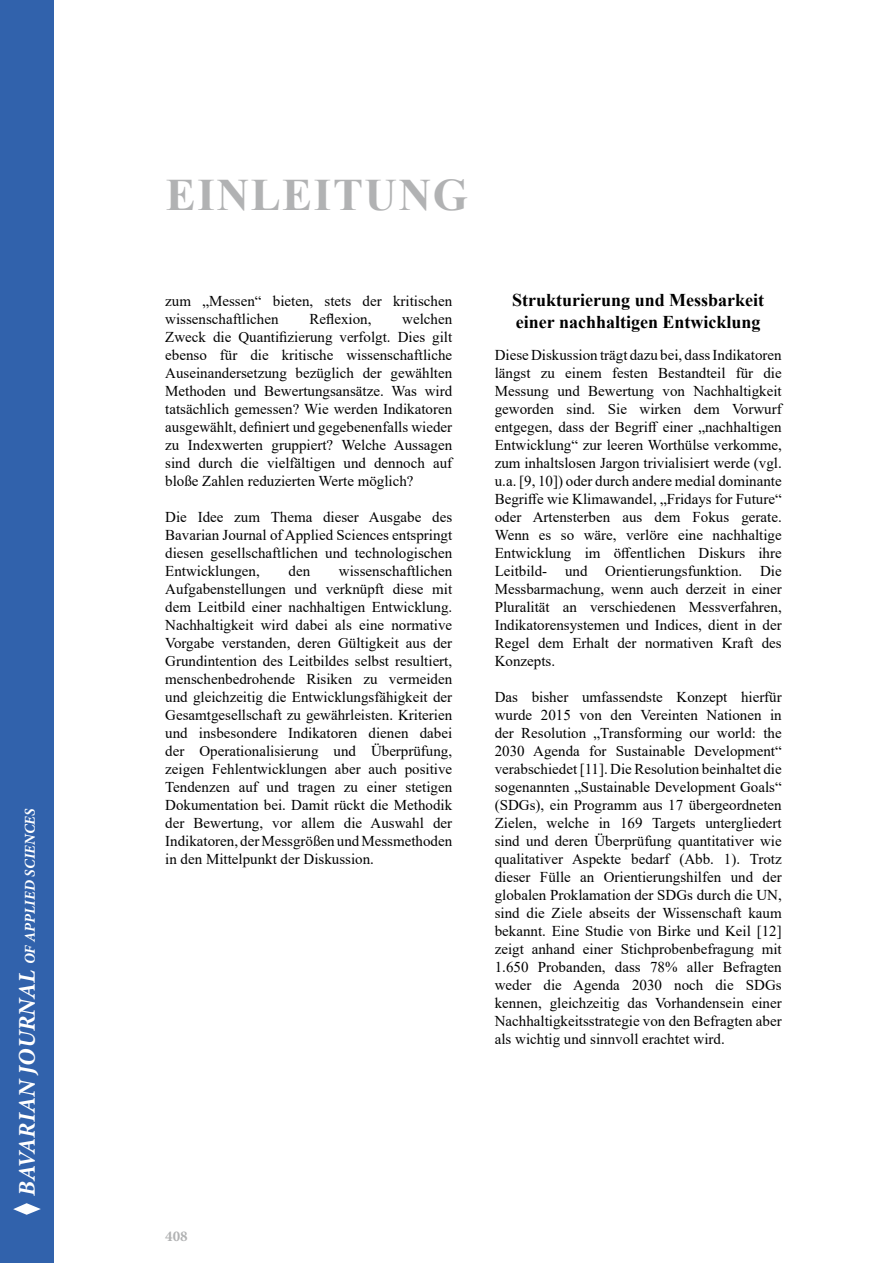
<style>
.page{position:relative;width:893px;height:1263px;background:#fff}
.page>*{position:absolute;margin:0;border:0;box-sizing:border-box;transform-origin:0 0}
.t1{font:700 45px "Times New Roman";letter-spacing:.035em;color:#b1b2b3}
.t2{font:700 18px/21.6px "Times New Roman";color:#000}
.t3{font:15px/18px "Times New Roman";color:#000;text-align:justify}
.t4{font:italic 700 15px "Minion Pro";color:#fff}
.t5{font:700 15px "Minion Pro";color:#b1b2b3}
.s1{font-size:24px}
</style>
<div class="page">
<div style="left:0;top:0;width:54px;height:1263px;background:#3162ac"></div>
<svg style="left:13px;top:1203px;width:28px;height:12px"></svg>
<p class="t4" style="left:19px;top:1196px;width:389px;rotate:-90deg"><span class="s1">BAVARIAN JOURNAL</span> OF APPLIED SCIENCES</p>
<h1 class="t1" style="left:166px;top:162px;width:303px">EINLEITUNG</h1>
<p class="t3" style="left:165px;top:292px;width:289px">zum „Messen“ bieten, stets der kritischen wissenschaftlichen</p>
<p class="t3" style="left:165px;top:310px;width:289px;text-indent:237px">welchen Zweck die Quantifizierung verfolgt. Dies gilt ebenso für die kritische wissenschaftliche Auseinandersetzung bezüglich der gewählten Methoden und Bewertungsansätze. Was wird tatsächlich gemessen? Wie werden Indikatoren ausgewählt, definiert und gegebenenfalls wieder zu Indexwerten gruppiert? Welche Aussagen sind durch die vielfältigen und dennoch auf bloße Zahlen reduzierten Werte möglich?</p>
<p class="t3" style="left:165px;top:508px;width:289px">Die Idee zum Thema dieser Ausgabe des Bavarian Journal of Applied Sciences entspringt diesen gesellschaftlichen und technologischen Entwicklungen,</p>
<p class="t3" style="left:309px;top:310px;width:64px">Reflexion,</p>
<p class="t3" style="left:165px;top:562px;width:289px;text-indent:174px">wissenschaftlichen Aufgabenstellungen und verknüpft diese mit dem Leitbild einer nachhaltigen Entwicklung.<br>Nachhaltigkeit wird dabei als eine normative Vorgabe verstanden, deren Gültigkeit aus der Grundintention des Leitbildes selbst resultiert, menschenbedrohende Risiken zu vermeiden und gleichzeitig die Entwicklungsfähigkeit der Gesamtgesellschaft zu gewährleisten. Kriterien und insbesondere Indikatoren dienen dabei der Operationalisierung und Überprüfung, zeigen Fehlentwicklungen aber auch positive Tendenzen auf und tragen zu einer stetigen Dokumentation bei. Damit rückt die Methodik der Bewertung, vor allem die Auswahl der Indikatoren, der Messgrößen und Messmethoden in den Mittelpunkt der Diskussion.</p>
<p class="t3" style="left:288px;top:562px;width:23px">den</p>
<p class="t2" style="left:512px;top:289px;width:254px">Strukturierung und Messbarkeit einer nachhaltigen Entwicklung</p>
<p class="t3" style="left:495px;top:346px;width:289px">Diese Diskussion trägt dazu bei, dass Indikatoren längst zu einem festen Bestandteil für die Messung und Bewertung von Nachhaltigkeit geworden sind. Sie wirken dem Vorwurf entgegen, dass der Begriff einer „nachhaltigen Entwicklung“ zur leeren Worthülse verkomme, zum inhaltslosen Jargon trivialisiert werde (vgl. u.a. [9, 10]) oder durch andere medial dominante Begriffe wie Klimawandel, „Fridays for Future“ oder Artensterben aus dem Fokus gerate.<br>Wenn es so wäre, verlöre eine nachhaltige Entwicklung im öffentlichen Diskurs ihre Leitbild- und Orientierungsfunktion. Die Messbarmachung, wenn auch derzeit in einer Pluralität an verschiedenen Messverfahren, Indikatorensystemen und Indices, dient in der Regel dem Erhalt der normativen Kraft des Konzepts.</p>
<p class="t3" style="left:495px;top:688px;width:289px">Das bisher umfassendste Konzept hierfür wurde 2015 von den Vereinten Nationen in der Resolution „Transforming our world: the 2030 Agenda for Sustainable Development“ verabschiedet [11]. Die Resolution beinhaltet die sogenannten „Sustainable Development Goals“ (SDGs), ein Programm aus 17 übergeordneten Zielen, welche in 169 Targets untergliedert sind und deren Überprüfung quantitativer wie qualitativer Aspekte bedarf (Abb. 1). Trotz dieser Fülle an Orientierungshilfen und der globalen Proklamation der SDGs durch die UN, sind die Ziele abseits der Wissenschaft kaum bekannt. Eine Studie von Birke und Keil [12] zeigt anhand einer Stichprobenbefragung mit 1.650 Probanden, dass 78% aller Befragten weder die Agenda 2030 noch die SDGs kennen, gleichzeitig das Vorhandensein einer Nachhaltigkeitsstrategie von den Befragten aber als wichtig und sinnvoll erachtet wird.</p>
<p class="t5" style="left:165px;top:1226px;width:24px">408</p>
</div>
